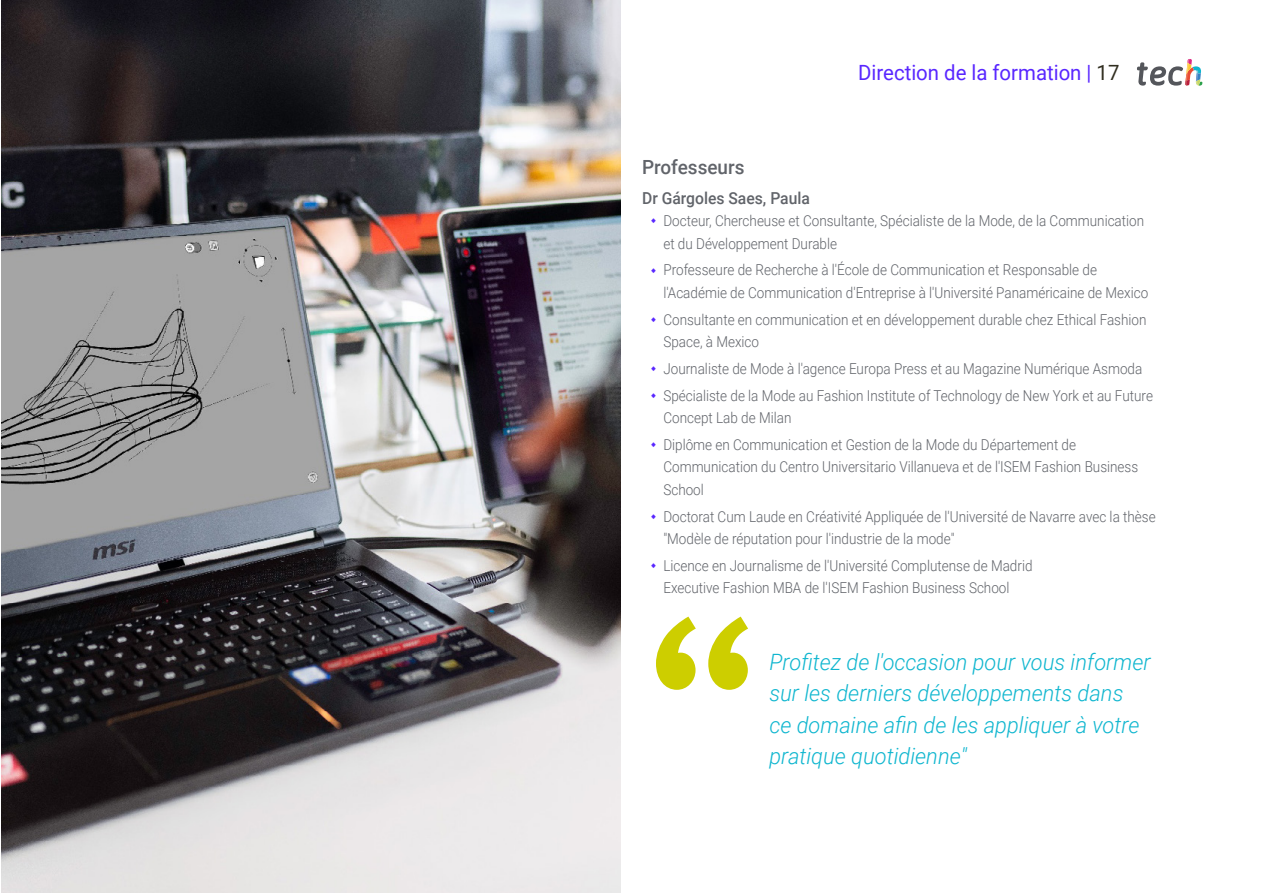
<style>
.page{position:relative;width:1263px;height:893px;background:#fff}
.page>*{position:absolute;margin:0;border:0;box-sizing:border-box;transform-origin:0 0}
.t1{font:italic 300 22.5px/31.5px "Roboto";color:#0fb6cf}
.t2{font:21px "Roboto";color:#5927ff}
.t3{font:500 19.5px "Roboto";color:#61646a}
.t4{font:500 16.5px "Roboto";color:#61646a;scale:.95 1}
.t5{font:300 15px/22.5px "Roboto";color:#61646a;scale:.9 1}
.s1{color:#312e20}
</style>
<div class="page">
<img style="left:1px;top:0;width:620px;height:893px">
<svg style="left:656px;top:617px;width:92px;height:73px"></svg>
<svg style="left:1137px;top:59px;width:65px;height:27px"></svg>
<h2 class="t2" style="left:858px;top:57px;width:263px">Direction de la formation | <span class="s1">17</span></h2>
<h3 class="t3" style="left:642px;top:154px;width:104px">Professeurs</h3>
<p class="t4" style="left:642px;top:186px;width:178px">Dr Gárgoles Saes, Paula</p>
<p class="t5" style="left:663px;top:209px;width:536px">Docteur, Chercheuse et Consultante, Spécialiste de la Mode, de la Communication et du Développement Durable</p>
<p class="t5" style="left:663px;top:258px;width:540px">Professeure de Recherche à l'École de Communication et Responsable de l'Académie de Communication d'Entreprise à l'Université Panaméricaine de Mexico</p>
<p class="t5" style="left:663px;top:307px;width:538px">Consultante en communication et en développement durable chez Ethical Fashion<br>Space, à Mexico</p>
<p class="t5" style="left:663px;top:355px;width:545px;line-height:26.7px">Journaliste de Mode à l'agence Europa Press et au Magazine Numérique Asmoda<br>Spécialiste de la Mode au Fashion Institute of Technology de New York et au Future</p>
<p class="t5" style="left:663px;top:404px;width:460px;line-height:26.7px">Concept Lab de Milan<br>Diplôme en Communication et Gestion de la Mode du Département de</p>
<p class="t5" style="left:663px;top:455px;width:529px">Communication du Centro Universitario Villanueva et de l'ISEM Fashion Business<br>School</p>
<p class="t5" style="left:663px;top:504px;width:548px">Doctorat Cum Laude en Créativité Appliquée de l'Université de Navarre avec la thèse "Modèle de réputation pour l'industrie de la mode"</p>
<p class="t5" style="left:663px;top:554px;width:412px">Licence en Journalisme de l'Université Complutense de Madrid<br>Executive Fashion MBA de l'ISEM Fashion Business School</p>
<h1 class="t1" style="left:769px;top:645px;width:383px">Profitez de l'occasion pour vous informer sur les derniers développements dans ce domaine afin de les appliquer à votre pratique quotidienne"</h1>
</div>
